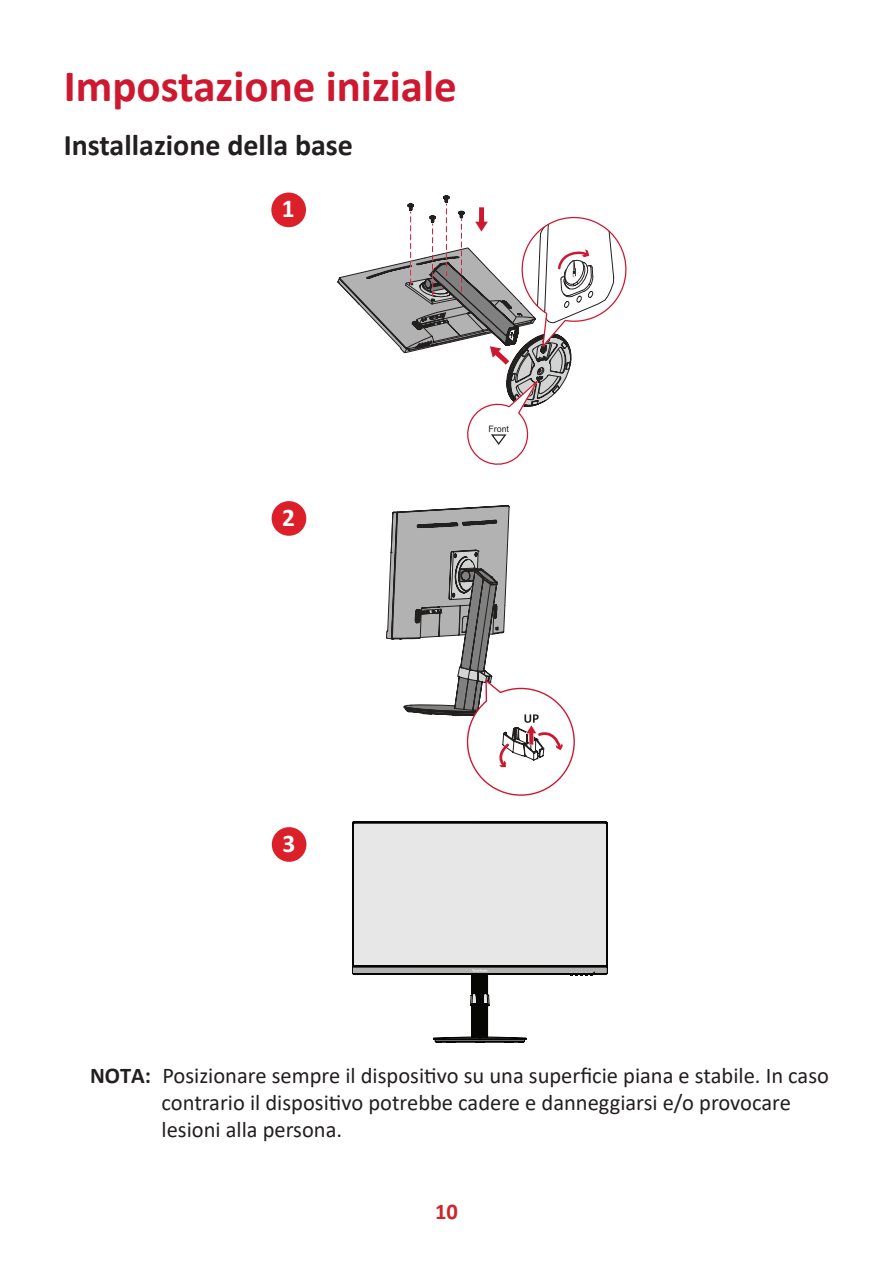
<style>
.page{position:relative;width:893px;height:1263px;background:#fff}
.page>*{position:absolute;margin:0;border:0;box-sizing:border-box;transform-origin:0 0}
.t1{font:700 45px "Calibri";color:#ce182f}
.t2{font:700 30px "Calibri";color:#231f20}
.t3{font:700 25.35px "Calibri";color:#fff}
.t4{font:22.5px/27px "Calibri";color:#231f20}
.t5{font:700 22.5px "Calibri";color:#d1232a}
.t6{font:8.85px "Arial";color:#231f20}
.s1{font-weight:700}
</style>
<div class="page">
<div style="left:271px;top:193px;width:35px;height:34px;background:#dc2029;border-radius:50%"></div>
<svg style="left:338px;top:196px;width:289px;height:269px"></svg>
<div style="left:272px;top:501px;width:34px;height:35px;background:#dc2029;border-radius:50%"></div>
<svg style="left:386px;top:505px;width:189px;height:291px"></svg>
<div style="left:272px;top:827px;width:34px;height:35px;background:#dc2029;border-radius:50%"></div>
<svg style="left:352px;top:822px;width:256px;height:221px"></svg>
<h1 class="t1" style="left:64px;top:54px;width:395px">Impostazione iniziale</h1>
<h2 class="t2" style="left:64px;top:124px;width:291px">Installazione della base</h2>
<p class="t3" style="left:282px;top:191px;width:14px">1</p>
<p class="t3" style="left:282px;top:500px;width:14px">2</p>
<p class="t3" style="left:282px;top:826px;width:14px">3</p>
<p class="t6" style="left:488px;top:422px;width:22px">Front</p>
<p class="t4" style="left:162px;top:1061px;width:669px;text-indent:-71px"><span class="s1">NOTA:</span> Posizionare sempre il dispositivo su una superficie piana e stabile. In caso contrario il dispositivo potrebbe cadere e danneggiarsi e/o provocare lesioni alla persona.</p>
<p class="t5" style="left:435px;top:1196px;width:24px">10</p>
</div>
